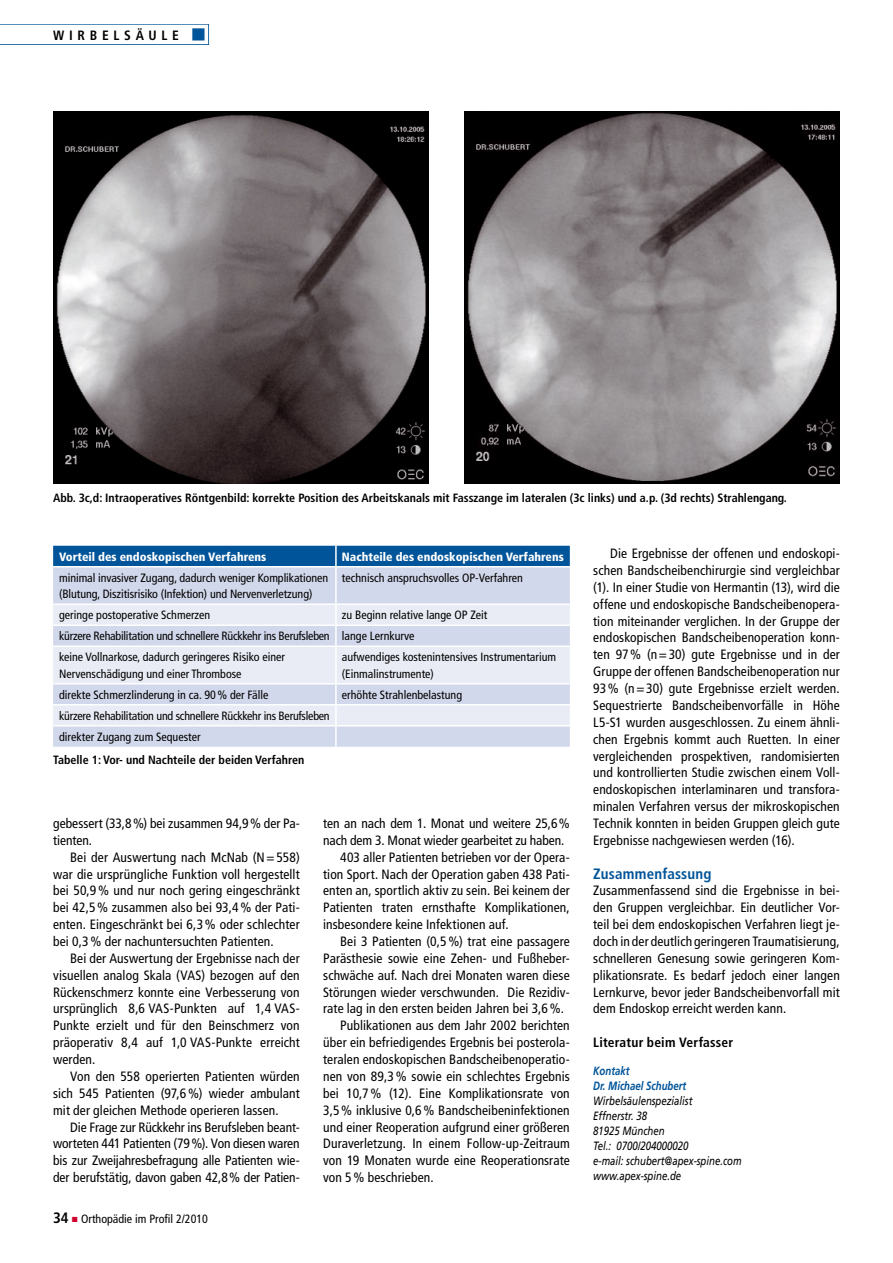
<style>
.page{position:relative;width:893px;height:1263px;background:#fff}
.page>*{position:absolute;margin:0;border:0;box-sizing:border-box;transform-origin:0 0}
.t1{font:700 condensed 15px "Frutiger LT Com";letter-spacing:.015em;color:#005499}
.t2{font:condensed 13.5px/16.8px "Frutiger LT Com";letter-spacing:.01em;color:#000;text-align:justify}
.t3{font:700 condensed 13.5px "Frutiger LT Com";letter-spacing:.015em;color:#000}
.t4{font:700 condensed 13.5px "Frutiger LT Com";letter-spacing:.35em;color:#000}
.t5{font:condensed 12px/16.5px "Frutiger LT Com";color:#000}
.t6{font:700 condensed 12px "Frutiger LT Com";color:#000}
.t7{font:italic 12px/15px "Frutiger LT Com";color:#000;scale:.8 1}
.t8{font:condensed 12px/21px "Frutiger LT Com";letter-spacing:-.02em;color:#000}
.t9{font:900 condensed 12px "Frutiger LT Com";color:#fff}
.t10{font:italic 700 12px/15px "Frutiger LT Com";color:#005499;scale:.8 1}
.s1{font-weight:700;font-size:15px}
</style>
<div class="page">
<div style="left:53px;top:546px;width:517px;height:20px;background:#005499"></div>
<div style="left:53px;top:567px;width:517px;height:180px;background:#d2d8eb"></div>
<svg style="left:53px;top:605px;width:517px;height:120px;fill:#e9ecf5"></svg>
<hr style="left:335px;top:546px;width:2px;height:20px;background:#fff">
<hr style="left:335px;top:567px;width:2px;height:36px;background:#fff">
<svg style="left:335px;top:605px;width:2px;height:40px"></svg>
<hr style="left:335px;top:647px;width:2px;height:36px;background:#fff">
<hr style="left:335px;top:684px;width:2px;height:20px;background:#fff">
<hr style="left:335px;top:705px;width:2px;height:20px;background:#fff">
<hr style="left:335px;top:726px;width:2px;height:21px;background:#fff">
<hr style="left:53px;top:603px;width:283px;height:2px;background:#fff">
<hr style="left:336px;top:603px;width:234px;height:2px;background:#fff">
<hr style="left:53px;top:624px;width:283px;height:2px;background:#fff">
<hr style="left:336px;top:624px;width:234px;height:2px;background:#fff">
<hr style="left:53px;top:645px;width:283px;height:2px;background:#fff">
<hr style="left:336px;top:645px;width:234px;height:2px;background:#fff">
<hr style="left:53px;top:683px;width:283px;height:1px;background:#fff">
<hr style="left:336px;top:683px;width:234px;height:1px;background:#fff">
<hr style="left:53px;top:704px;width:283px;height:1px;background:#fff">
<hr style="left:336px;top:704px;width:234px;height:1px;background:#fff">
<hr style="left:53px;top:725px;width:283px;height:1px;background:#fff">
<hr style="left:336px;top:725px;width:234px;height:1px;background:#fff">
<img style="left:53px;top:111px;width:376px;height:373px">
<img style="left:464px;top:111px;width:375px;height:373px">
<svg style="left:0;top:24px;width:209px;height:21px"></svg>
<div style="left:0;top:25px;width:208px;height:19px;background:#fff"></div>
<p class="t4" style="left:53px;top:30px;width:127px">WIRBELSÄULE</p>
<p class="t6" style="left:53px;top:493px;width:735px">Abb. 3c,d: Intraoperatives Röntgenbild: korrekte Position des Arbeitskanals mit Fasszange im lateralen (3c links) und a.p. (3d rechts) Strahlengang.</p>
<p class="t9" style="left:59px;top:552px;width:209px">Vorteil des endoskopischen Verfahrens</p>
<p class="t9" style="left:342px;top:552px;width:223px">Nachteile des endoskopischen Verfahrens</p>
<p class="t5" style="left:59px;top:570px;width:271px">minimal invasiver Zugang, dadurch weniger Komplikationen (Blutung, Diszitisrisiko (Infektion) und Nervenverletzung)</p>
<p class="t5" style="left:342px;top:570px;width:183px">technisch anspruchsvolles OP-Verfahren</p>
<p class="t5" style="left:59px;top:608px;width:153px">geringe postoperative Schmerzen</p>
<p class="t5" style="left:59px;top:606px;width:430px;line-height:21px;text-indent:283px">zu Beginn relative lange OP Zeit kürzere Rehabilitation und schnellere Rückkehr ins Berufsleben lange Lernkurve<br>keine Vollnarkose, dadurch geringeres Risiko einer</p>
<p class="t5" style="left:59px;top:666px;width:184px">Nervenschädigung und einer Thrombose</p>
<p class="t5" style="left:342px;top:650px;width:216px">aufwendiges kostenintensives Instrumentarium (Einmalinstrumente)</p>
<p class="t5" style="left:59px;top:687px;width:211px">direkte Schmerzlinderung in ca. 90% der Fälle</p>
<p class="t5" style="left:342px;top:687px;width:122px">erhöhte Strahlenbelastung</p>
<p class="t8" style="left:59px;top:706px;width:272px">kürzere Rehabilitation und schnellere Rückkehr ins Berufsleben direkter Zugang zum Sequester</p>
<p class="t6" style="left:53px;top:755px;width:253px">Tabelle 1: Vor- und Nachteile der beiden Verfahren</p>
<p class="t2" style="left:53px;top:816px;width:248px">gebessert (33,8%) bei zusammen 94,9% der Pa&shy;tienten.</p>
<p class="t2" style="left:53px;top:850px;width:248px;text-indent:17px">Bei der Auswertung nach McNab (N=558) war die ursprüngliche Funktion voll hergestellt bei 50,9% und nur noch gering eingeschränkt bei 42,5% zusammen also bei 93,4% der Pati&shy;enten. Eingeschränkt bei 6,3% oder schlechter bei 0,3% der nachuntersuchten Patienten.</p>
<p class="t2" style="left:53px;top:951px;width:248px;text-indent:17px">Bei der Auswertung der Ergebnisse nach der visuellen analog Skala (VAS) bezogen auf den Rückenschmerz konnte eine Verbesserung von ursprünglich 8,6 VAS-Punkten auf 1,4 VAS-Punkte erzielt und für den Beinschmerz von präoperativ 8,4 auf 1,0 VAS-Punkte erreicht werden.</p>
<p class="t2" style="left:53px;top:1069px;width:248px;text-indent:17px">Von den 558 operierten Patienten würden sich 545 Patienten (97,6%) wieder ambulant mit der gleichen Methode operieren lassen.</p>
<p class="t2" style="left:53px;top:1120px;width:248px;text-indent:17px">Die Frage zur Rückkehr ins Berufsleben beant&shy;worteten 441 Patienten (79%). Von diesen waren bis zur Zweijahresbefragung alle Patienten wie&shy;der berufstätig, davon gaben 42,8% der Patien-</p>
<p class="t5" style="left:53px;top:1212px;width:156px"><span class="s1">34</span> Orthopädie im Profil 2/2010</p>
<p class="t2" style="left:323px;top:816px;width:248px">ten an nach dem 1. Monat und weitere 25,6%</p>
<p class="t2" style="left:323px;top:833px;width:243px">nach dem 3. Monat wieder gearbeitet zu haben.</p>
<p class="t2" style="left:340px;top:850px;width:231px">403 aller Patienten betrieben vor der Opera-</p>
<p class="t2" style="left:323px;top:867px;width:248px">tion Sport. Nach der Operation gaben 438 Pati-</p>
<p class="t2" style="left:323px;top:884px;width:248px">enten an, sportlich aktiv zu sein. Bei keinem der</p>
<p class="t2" style="left:323px;top:900px;width:248px">Patienten traten ernsthafte Komplikationen,</p>
<p class="t2" style="left:323px;top:917px;width:187px">insbesondere keine Infektionen auf.</p>
<p class="t2" style="left:340px;top:934px;width:231px">Bei 3 Patienten (0,5%) trat eine passagere</p>
<p class="t2" style="left:323px;top:951px;width:248px">Parästhesie sowie eine Zehen- und Fußheber-</p>
<p class="t2" style="left:323px;top:968px;width:248px">schwäche auf. Nach drei Monaten waren diese</p>
<p class="t2" style="left:323px;top:985px;width:248px">Störungen wieder verschwunden. Die Rezidiv-</p>
<p class="t2" style="left:323px;top:1002px;width:242px">rate lag in den ersten beiden Jahren bei 3,6%.</p>
<p class="t2" style="left:340px;top:1018px;width:231px">Publikationen aus dem Jahr 2002 berichten</p>
<p class="t2" style="left:323px;top:1035px;width:248px">über ein befriedigendes Ergebnis bei posterola-</p>
<p class="t2" style="left:323px;top:1052px;width:248px">teralen endoskopischen Bandscheibenoperatio-</p>
<p class="t2" style="left:323px;top:1069px;width:248px">nen von 89,3% sowie ein schlechtes Ergebnis</p>
<p class="t2" style="left:323px;top:1086px;width:248px">bei 10,7% (12). Eine Komplikationsrate von</p>
<p class="t2" style="left:323px;top:1103px;width:248px">3,5% inklusive 0,6% Bandscheibeninfektionen</p>
<p class="t2" style="left:323px;top:1120px;width:248px">und einer Reoperation aufgrund einer größeren</p>
<p class="t2" style="left:323px;top:1136px;width:248px">Duraverletzung. In einem Follow-up-Zeitraum</p>
<p class="t2" style="left:323px;top:1153px;width:248px">von 19 Monaten wurde eine Reoperationsrate</p>
<p class="t2" style="left:323px;top:1170px;width:112px">von 5% beschrieben.</p>
<p class="t2" style="left:593px;top:546px;width:248px;text-indent:17px">Die Ergebnisse der offenen und endoskopi&shy;schen Bandscheibenchirurgie sind vergleichbar (1). In einer Studie von Hermantin (13), wird die offene und endoskopische Bandscheibenopera&shy;tion miteinander verglichen. In der Gruppe der endoskopischen Bandscheibenoperation konn&shy;ten 97% (n=30) gute Ergebnisse und in der Gruppe der offenen Bandscheibenoperation nur 93% (n=30) gute Ergebnisse erzielt werden.<br>Sequestrierte Bandscheibenvorfälle in Höhe L5-S1 wurden ausgeschlossen. Zu einem ähnli&shy;chen Ergebnis kommt auch Ruetten. In einer vergleichenden prospektiven, randomisierten und kontrollierten Studie zwischen einem Voll&shy;endoskopischen interlaminaren und transfora&shy;minalen Verfahren versus der mikroskopischen Technik konnten in beiden Gruppen gleich gute Ergebnisse nachgewiesen werden (16).</p>
<p class="t1" style="left:593px;top:867px;width:120px">Zusammenfassung</p>
<p class="t2" style="left:593px;top:884px;width:248px">Zusammenfassend sind die Ergebnisse in bei&shy;den Gruppen vergleichbar. Ein deutlicher Vor&shy;teil bei dem endoskopischen Verfahren liegt je&shy;doch in der deutlich geringeren Traumatisierung, schnelleren Genesung sowie geringeren Kom&shy;plikationsrate. Es bedarf jedoch einer langen Lernkurve, bevor jeder Bandscheibenvorfall mit dem Endoskop erreicht werden kann.</p>
<p class="t3" style="left:593px;top:1037px;width:142px">Literatur beim Verfasser</p>
<p class="t10" style="left:593px;top:1065px;width:118px">Kontakt<br>Dr. Michael Schubert</p>
<p class="t7" style="left:593px;top:1095px;width:187px">Wirbelsäulenspezialist<br>Effnerstr. 38<br>81925 München<br>Tel.: 0700/204000020<br>e-mail: schubert@apex-spine.com www.apex-spine.de</p>
</div>
